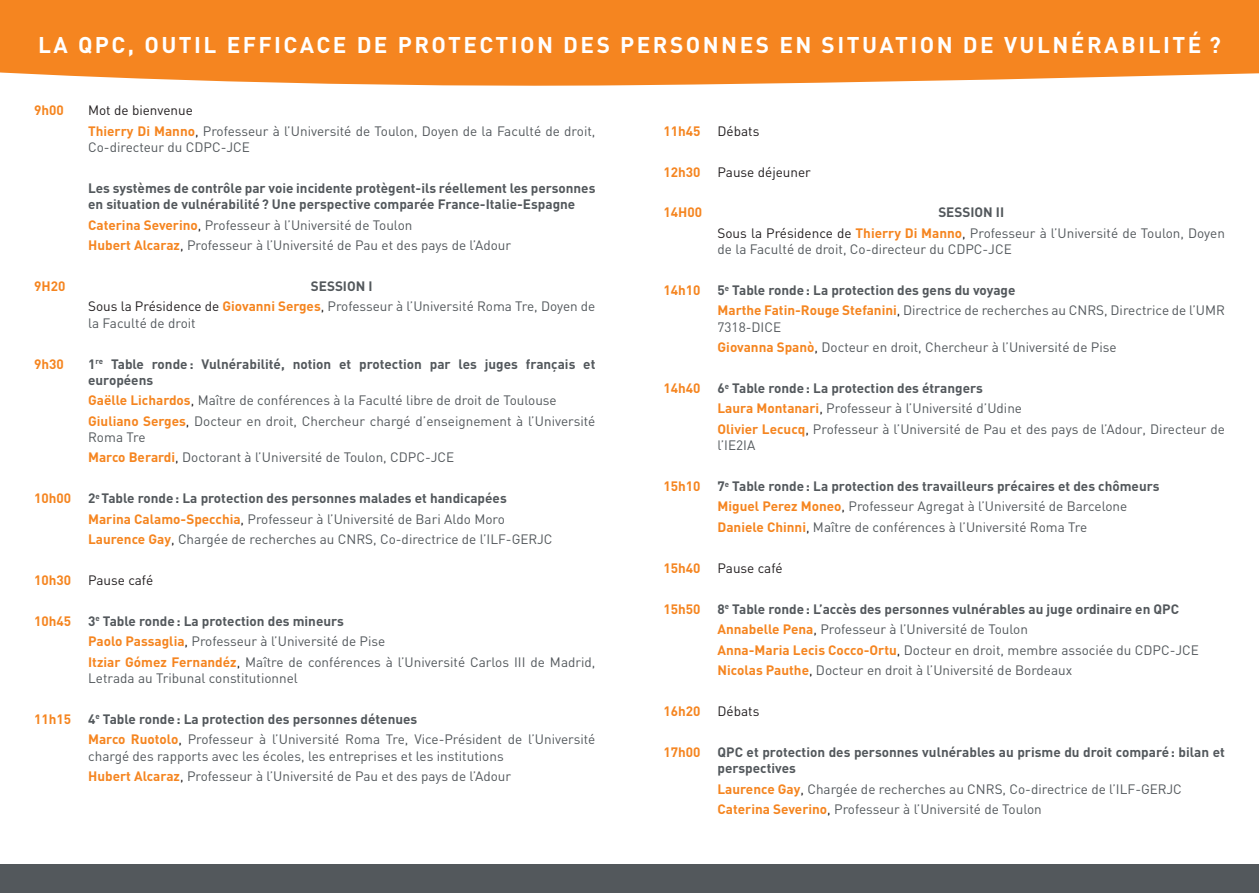
<style>
.page{position:relative;width:1259px;height:893px;background:#fff}
.page>*{position:absolute;margin:0;border:0;box-sizing:border-box;transform-origin:0 0}
.t1{font:700 22.5px "DIN";letter-spacing:.11em;color:#fff}
.t2{font:13.5px/20.4px "DIN";color:#53585c}
.t3{font:700 13.5px/16.2px "DIN";color:#53585c}
.t4{font:700 13.5px "DIN";color:#f58520}
.t5{font:13.5px "DIN";color:#231f20}
.s1{color:#231f20}
.s2{font-weight:700;color:#f58520}
.s3{font-weight:700}
</style>
<div class="page">
<svg style="left:0;top:864px;width:1259px;height:1px"></svg>
<div style="left:0;top:0;width:1259px;height:86px;background:#f58520"></div>
<div style="left:0;top:865px;width:1259px;height:28px;background:#53585c"></div>
<h1 class="t1" style="left:38px;top:30px;width:1184px">LA QPC, OUTIL EFFICACE DE PROTECTION DES PERSONNES EN SITUATION DE VULNÉRABILITÉ ?</h1>
<p class="t4" style="left:34px;top:102px;width:31px">9h00</p>
<p class="t2" style="left:88px;top:100px;width:509px"><span class="s1">Mot de bienvenue<br></span><span class="s2">Thierry Di Manno</span><span class="s1">,</span> Professeur à l’Université de Toulon, Doyen de la Faculté de droit,</p>
<p class="t2" style="left:88px;top:137px;width:163px">Co-directeur du CDPC-JCE</p>
<p class="t3" style="left:88px;top:179px;width:509px">Les systèmes de contrôle par voie incidente protègent-ils réellement les personnes en situation de vulnérabilité? Une perspective comparée France-Italie-Espagne</p>
<p class="t2" style="left:88px;top:214px;width:424px"><span class="s2">Caterina Severino</span><span class="s1">,</span> Professeur à l’Université de Toulon<br><span class="s2">Hubert Alcaraz</span><span class="s1">,</span> Professeur à l’Université de Pau et des pays de l’Adour</p>
<p class="t4" style="left:34px;top:277px;width:33px">9H20</p>
<p class="t2" style="left:88px;top:276px;width:509px;text-align:center"><span class="s3">SESSION I<br></span><span class="s1">Sous la Présidence de</span> <span class="s2">Giovanni Serges</span><span class="s1">,</span> Professeur à l’Université Roma Tre, Doyen de</p>
<p class="t2" style="left:88px;top:312px;width:109px">la Faculté de droit</p>
<p class="t4" style="left:34px;top:355px;width:31px">9h30</p>
<p class="t3" style="left:88px;top:355px;width:509px">1<sup>re</sup> Table ronde: Vulnérabilité, notion et protection par les juges français et européens</p>
<p class="t2" style="left:88px;top:390px;width:509px"><span class="s2">Gaëlle Lichardos</span><span class="s1">,</span> Maître de conférences à la Faculté libre de droit de Toulouse<br><span class="s2">Giuliano Serges</span><span class="s1">,</span> Docteur en droit, Chercheur chargé d’enseignement à l’Université</p>
<p class="t2" style="left:88px;top:426px;width:368px">Roma Tre<br><span class="s2">Marco Berardi</span><span class="s1">,</span> Doctorant à l’Université de Toulon, CDPC-JCE</p>
<p class="t4" style="left:34px;top:489px;width:39px">10h00</p>
<p class="t2" style="left:88px;top:488px;width:466px"><span class="s3">2</span><sup>e</sup> <span class="s3">Table ronde: La protection des personnes malades et handicapées<br></span><span class="s2">Marina Calamo-Specchia</span><span class="s1">,</span> Professeur à l’Université de Bari Aldo Moro<br><span class="s2">Laurence Gay</span><span class="s1">,</span> Chargée de recherches au CNRS, Co-directrice de l’ILF-GERJC</p>
<p class="t4" style="left:34px;top:571px;width:39px">10h30</p>
<p class="t5" style="left:88px;top:572px;width:67px">Pause café</p>
<p class="t4" style="left:34px;top:612px;width:39px">10h45</p>
<p class="t2" style="left:88px;top:611px;width:509px"><span class="s3">3</span><sup>e</sup> <span class="s3">Table ronde: La protection des mineurs<br></span><span class="s2">Paolo Passaglia</span><span class="s1">,</span> Professeur à l’Université de Pise<br><span class="s2">Itziar Gómez Fernandéz</span><span class="s1">,</span> Maître de conférences à l’Université Carlos III de Madrid,</p>
<p class="t2" style="left:88px;top:668px;width:211px">Letrada au Tribunal constitutionnel</p>
<p class="t4" style="left:34px;top:710px;width:39px">11h15</p>
<p class="t2" style="left:88px;top:709px;width:509px"><span class="s3">4</span><sup>e</sup> <span class="s3">Table ronde: La protection des personnes détenues<br></span><span class="s2">Marco Ruotolo</span><span class="s1">,</span> Professeur à l’Université Roma Tre, Vice-Président de l’Université</p>
<p class="t2" style="left:88px;top:745px;width:424px">chargé des rapports avec les écoles, les entreprises et les institutions<br><span class="s2">Hubert Alcaraz</span><span class="s1">,</span> Professeur à l’Université de Pau et des pays de l’Adour</p>
<p class="t4" style="left:663px;top:122px;width:39px">11h45</p>
<p class="t5" style="left:717px;top:122px;width:43px">Débats</p>
<p class="t4" style="left:663px;top:163px;width:39px">12h30</p>
<p class="t5" style="left:717px;top:163px;width:95px">Pause déjeuner</p>
<p class="t4" style="left:663px;top:204px;width:40px">14H00</p>
<p class="t2" style="left:717px;top:202px;width:509px;text-align:center"><span class="s3">SESSION II<br></span><span class="s1">Sous la Présidence de</span> <span class="s2">Thierry Di Manno</span><span class="s1">,</span> Professeur à l’Université de Toulon, Doyen</p>
<p class="t2" style="left:717px;top:239px;width:296px">de la Faculté de droit, Co-directeur du CDPC-JCE</p>
<p class="t4" style="left:663px;top:281px;width:39px">14h10</p>
<p class="t2" style="left:717px;top:280px;width:509px"><span class="s3">5</span><sup>e</sup> <span class="s3">Table ronde: La protection des gens du voyage<br></span><span class="s2">Marthe Fatin-Rouge Stefanini</span><span class="s1">,</span> Directrice de recherches au CNRS, Directrice de l’UMR</p>
<p class="t2" style="left:717px;top:316px;width:400px">7318-DICE<br><span class="s2">Giovanna Spanò</span><span class="s1">,</span> Docteur en droit, Chercheur à l’Université de Pise</p>
<p class="t4" style="left:663px;top:379px;width:39px">14h40</p>
<p class="t2" style="left:717px;top:378px;width:509px"><span class="s3">6</span><sup>e</sup> <span class="s3">Table ronde: La protection des étrangers<br></span><span class="s2">Laura Montanari</span><span class="s1">,</span> Professeur à l’Université d’Udine<br><span class="s2">Olivier Lecucq</span><span class="s1">,</span> Professeur à l’Université de Pau et des pays de l’Adour, Directeur de</p>
<p class="t2" style="left:717px;top:435px;width:39px">l’IE2IA</p>
<p class="t4" style="left:663px;top:477px;width:39px">15h10</p>
<p class="t2" style="left:717px;top:476px;width:443px"><span class="s3">7</span><sup>e</sup> <span class="s3">Table ronde: La protection des travailleurs précaires et des chômeurs<br></span><span class="s2">Miguel Perez Moneo</span><span class="s1">,</span> Professeur Agregat à l’Université de Barcelone<br><span class="s2">Daniele Chinni</span><span class="s1">,</span> Maître de conférences à l’Université Roma Tre</p>
<p class="t4" style="left:663px;top:559px;width:39px">15h40</p>
<p class="t5" style="left:717px;top:559px;width:67px">Pause café</p>
<p class="t4" style="left:663px;top:600px;width:39px">15h50</p>
<p class="t2" style="left:717px;top:598px;width:483px"><span class="s3">8</span><sup>e</sup> <span class="s3">Table ronde: L’accès des personnes vulnérables au juge ordinaire en QPC </span><span class="s2">Annabelle Pena</span><span class="s1">,</span> Professeur à l’Université de Toulon<br><span class="s2">Anna-Maria Lecis Cocco-Ortu</span><span class="s1">,</span> Docteur en droit, membre associée du CDPC-JCE <span class="s2">Nicolas Pauthe</span><span class="s1">,</span> Docteur en droit à l’Université de Bordeaux</p>
<p class="t4" style="left:663px;top:702px;width:39px">16h20</p>
<p class="t5" style="left:717px;top:703px;width:43px">Débats</p>
<p class="t4" style="left:663px;top:743px;width:39px">17h00</p>
<p class="t3" style="left:717px;top:743px;width:509px">QPC et protection des personnes vulnérables au prisme du droit comparé: bilan et perspectives</p>
<p class="t2" style="left:717px;top:778px;width:466px"><span class="s2">Laurence Gay</span><span class="s1">,</span> Chargée de recherches au CNRS, Co-directrice de l’ILF-GERJC<br><span class="s2">Caterina Severino</span><span class="s1">,</span> Professeur à l’Université de Toulon</p>
</div>
